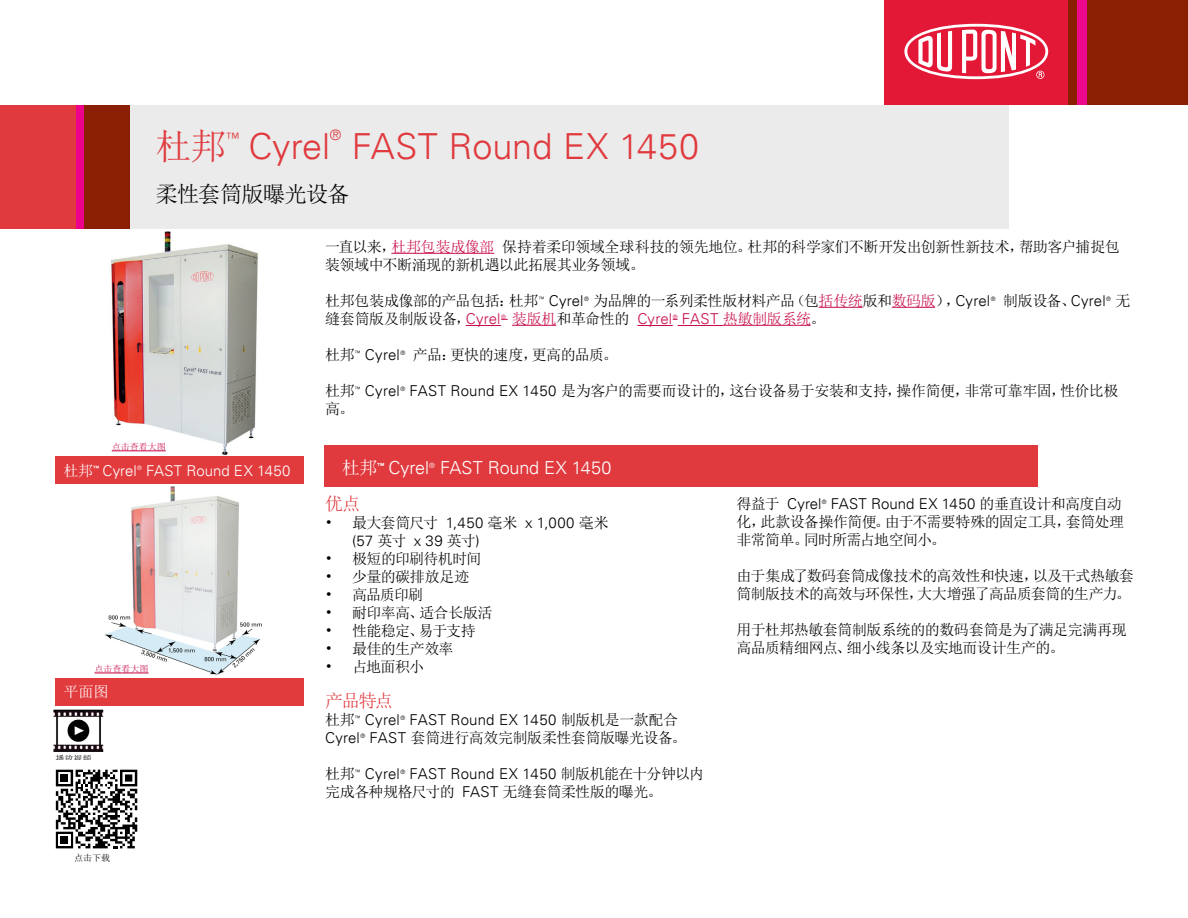
<style>
.page{position:relative;width:1188px;height:918px;background:#fff}
.page>*{position:absolute;margin:0;border:0;box-sizing:border-box;transform-origin:0 0}
.t1{font:300 36px "Univers LT";color:#e03a3e}
.t2{font:36px "Sim Sun";color:#e03a3e}
.t3{font:22.5px "Sim Sun";letter-spacing:-.05em;color:#000}
.t4{font:300 18px "Univers LT";letter-spacing:-.005em;color:#fff}
.t5{font:18px "Sim Sun";letter-spacing:-.065em;color:#e03a3e}
.t6{font:18px "Sim Sun";color:#fff}
.t7{font:15px/18px "Sim Sun";letter-spacing:-.035em;color:#000}
.t8{font:300 15px "Univers LT";letter-spacing:.01em;color:#000}
.t9{font:15px/18px "Sim Sun";letter-spacing:-.055em;color:#000}
.t10{font:300 15px "Univers LT";letter-spacing:.005em;color:#fff}
.t11{font:15px "Sim Sun";letter-spacing:-.02em;color:#c80c47}
.t12{font:15px "Sim Sun";color:#fff}
.t13{font:300 14.4px "Univers LT";color:#e03a3e}
.t14{font:9px "Sim Sun";color:#c80c47}
.t15{font:9px "Sim Sun";color:#000}
.t16{font:700 7.2px "Meta";color:#fff}
.t17{font:300 7.2px "Univers LT";color:#fff}
.t18{font:300 6px "Univers LT";color:#000}
.t19{font:300 6px "Univers LT";color:#c80c47}
.t20{font:700 6px "Meta";color:#fff}
.t21{font:300 6px "Univers LT";color:#fff}
.s1{color:#c80c47}
.s2{font-family:"Univers LT";font-weight:300}
.s3{font-family:"Univers LT";font-weight:300;color:#c80c47}
.s4{color:#000}
.s5{font-family:"Sim Sun";font-weight:400}
</style>
<div class="page">
<hr style="left:391px;top:253px;width:103px;height:1px;background:#c80c47">
<hr style="left:819px;top:307px;width:44px;height:1px;background:#c80c47">
<hr style="left:892px;top:307px;width:43px;height:1px;background:#c80c47">
<hr style="left:466px;top:325px;width:35px;height:1px;background:#c80c47">
<hr style="left:512px;top:325px;width:44px;height:1px;background:#c80c47">
<hr style="left:637px;top:325px;width:36px;height:1px;background:#c80c47">
<hr style="left:678px;top:325px;width:45px;height:1px;background:#c80c47">
<hr style="left:723px;top:325px;width:88px;height:1px;background:#c80c47">
<div style="left:324px;top:445px;width:714px;height:42px;background:#e03a3e"></div>
<div style="left:55px;top:456px;width:248px;height:27px;background:#e23b3e"></div>
<div style="left:55px;top:678px;width:248px;height:28px;background:#e23b3e"></div>
<div style="left:75px;top:105px;width:9px;height:124px;background:#ec008c"></div>
<div style="left:0;top:105px;width:76px;height:124px;background:#e03a3e"></div>
<div style="left:84px;top:105px;width:46px;height:124px;background:#8a1f03"></div>
<div style="left:131px;top:105px;width:878px;height:124px;background:#ebebec"></div>
<img style="left:106px;top:486px;width:156px;height:189px">
<hr style="left:95px;top:673px;width:54px;height:1px;background:#c80c47">
<img style="left:111px;top:231px;width:147px;height:223px">
<hr style="left:112px;top:451px;width:54px;height:1px;background:#c80c47">
<img style="left:53px;top:710px;width:51px;height:42px">
<svg style="left:56px;top:770px;width:81px;height:78px"></svg>
<div style="left:1068px;top:0;width:120px;height:104px;background:#8a1f03"></div>
<div style="left:1077px;top:0;width:10px;height:104px;background:#ec098d"></div>
<div style="left:885px;top:0;width:183px;height:104px;background:#e31837"></div>
<svg style="left:904px;top:24px;width:144px;height:55px"></svg>
<h1 class="t2" style="left:156px;top:128px;width:72px">杜邦</h1>
<p class="t13" style="left:226px;top:129px;width:15px">™</p>
<h1 class="t1" style="left:248px;top:124px;width:83px">Cyrel</h1>
<p class="t13" style="left:330px;top:126px;width:13px">®</p>
<h1 class="t1" style="left:352px;top:124px;width:349px">FAST Round EX 1450</h1>
<h2 class="t3" style="left:156px;top:183px;width:195px">柔性套筒版曝光设备</h2>
<p class="t14" style="left:112px;top:442px;width:55px">点击查看大图</p>
<p class="t12" style="left:63px;top:463px;width:31px">杜邦</p>
<p class="t20" style="left:93px;top:465px;width:8px">™</p>
<p class="t10" style="left:103px;top:461px;width:36px">Cyrel</p>
<p class="t21" style="left:137px;top:465px;width:6px">®</p>
<p class="t10" style="left:146px;top:461px;width:146px">FAST Round EX 1450</p>
<p class="t14" style="left:95px;top:664px;width:55px">点击查看大图</p>
<p class="t12" style="left:63px;top:684px;width:46px">平面图</p>
<p class="t15" style="left:56px;top:754px;width:37px">播放视频</p>
<p class="t15" style="left:74px;top:854px;width:37px">点击下载</p>
<p class="t7" style="left:325px;top:238px;width:796px">一直以来，<span class="s1">杜邦包装成像部</span> 保持着柔印领域全球科技的领先地位。杜邦的科学家们不断开发出创新性新技术，帮助客户捕捉包装领域中不断涌现的新机遇以此拓展其业务领域。</p>
<p class="t7" style="left:325px;top:292px;width:215px">杜邦包装成像部的产品包括：杜邦</p>
<p class="t18" style="left:539px;top:295px;width:7px">™</p>
<p class="t8" style="left:549px;top:292px;width:36px">Cyrel</p>
<p class="t18" style="left:584px;top:295px;width:6px">®</p>
<p class="t7" style="left:593px;top:292px;width:398px">为品牌的一系列柔性版材料产品（包<span class="s1">括传统</span>版和<span class="s1">数码版</span>），<span class="s2">Cyrel</span></p>
<p class="t18" style="left:991px;top:295px;width:6px">®</p>
<p class="t7" style="left:1003px;top:292px;width:104px">制版设备、<span class="s2">Cyrel</span></p>
<p class="t18" style="left:1106px;top:295px;width:6px">®</p>
<p class="t7" style="left:1115px;top:292px;width:16px">无</p>
<p class="t7" style="left:325px;top:310px;width:177px">缝套筒版及制版设备，<span class="s3">Cyrel</span></p>
<p class="t19" style="left:501px;top:313px;width:6px">®</p>
<p class="t7" style="left:512px;top:310px;width:162px"><span class="s1">装版机</span>和革命性的 <span class="s3">Cyrel</span></p>
<p class="t19" style="left:673px;top:313px;width:6px">®</p>
<p class="t11" style="left:682px;top:311px;width:145px"><span class="s2">FAST</span> 热敏制版系统<span class="s4">。</span></p>
<p class="t7" style="left:325px;top:346px;width:31px">杜邦</p>
<p class="t18" style="left:355px;top:349px;width:7px">™</p>
<p class="t8" style="left:365px;top:346px;width:36px">Cyrel</p>
<p class="t18" style="left:400px;top:349px;width:6px">®</p>
<p class="t7" style="left:413px;top:346px;width:206px">产品：更快的速度，更高的品质。</p>
<p class="t7" style="left:325px;top:382px;width:31px">杜邦</p>
<p class="t18" style="left:355px;top:385px;width:7px">™</p>
<p class="t8" style="left:365px;top:382px;width:36px">Cyrel</p>
<p class="t18" style="left:400px;top:385px;width:6px">®</p>
<p class="t7" style="left:410px;top:382px;width:710px"><span class="s2">FAST Round EX 1450</span> 是为客户的需要而设计的，这台设备易于安装和支持，操作简便，非常可靠牢固，性价比极</p>
<p class="t7" style="left:325px;top:400px;width:30px">高。</p>
<p class="t6" style="left:342px;top:459px;width:37px">杜邦</p>
<p class="t16" style="left:377px;top:461px;width:9px">™</p>
<p class="t4" style="left:389px;top:457px;width:42px">Cyrel</p>
<p class="t17" style="left:429px;top:461px;width:7px">®</p>
<p class="t4" style="left:440px;top:457px;width:173px">FAST Round EX 1450</p>
<p class="t5" style="left:325px;top:495px;width:37px">优点</p>
<p class="t7" style="left:325px;top:514px;width:285px">• 最大套筒尺寸 <span class="s2">1,450</span> 毫米 <span class="s2">x 1,000</span> 毫米</p>
<p class="t8" style="left:352px;top:532px;width:129px">(57 <span class="s5">英寸</span> x 39 <span class="s5">英寸</span>)</p>
<p class="t7" style="left:325px;top:550px;width:158px">• 极短的印刷待机时间</p>
<p class="t7" style="left:325px;top:568px;width:146px">• 少量的碳排放足迹</p>
<p class="t7" style="left:325px;top:586px;width:100px">• 高品质印刷</p>
<p class="t7" style="left:325px;top:604px;width:169px">• 耐印率高、适合长版活</p>
<p class="t7" style="left:325px;top:622px;width:152px">• 性能稳定、易于支持</p>
<p class="t7" style="left:325px;top:640px;width:130px">• 最佳的生产效率</p>
<p class="t7" style="left:325px;top:658px;width:101px">• 占地面积小</p>
<p class="t5" style="left:325px;top:692px;width:69px">产品特点</p>
<p class="t7" style="left:325px;top:711px;width:31px">杜邦</p>
<p class="t18" style="left:355px;top:714px;width:7px">™</p>
<p class="t8" style="left:365px;top:711px;width:36px">Cyrel</p>
<p class="t18" style="left:400px;top:714px;width:6px">®</p>
<p class="t8" style="left:410px;top:711px;width:270px">FAST Round EX 1450 <span class="s5">制版机是一款配合</span></p>
<p class="t8" style="left:325px;top:729px;width:36px">Cyrel</p>
<p class="t18" style="left:360px;top:732px;width:6px">®</p>
<p class="t7" style="left:370px;top:729px;width:318px"><span class="s2">FAST</span> 套筒进行高效完制版柔性套筒版曝光设备。</p>
<p class="t7" style="left:325px;top:765px;width:31px">杜邦</p>
<p class="t18" style="left:355px;top:768px;width:7px">™</p>
<p class="t8" style="left:365px;top:765px;width:36px">Cyrel</p>
<p class="t18" style="left:400px;top:768px;width:6px">®</p>
<p class="t8" style="left:410px;top:765px;width:296px">FAST Round EX 1450 <span class="s5">制版机能在十分钟以内</span></p>
<p class="t7" style="left:325px;top:783px;width:339px">完成各种规格尺寸的 <span class="s2">FAST</span> 无缝套筒柔性版的曝光。</p>
<p class="t8" style="left:737px;top:495px;width:86px"><span class="s5">得益于</span> Cyrel</p>
<p class="t18" style="left:822px;top:498px;width:6px">®</p>
<p class="t8" style="left:831px;top:495px;width:293px">FAST Round EX 1450 <span class="s5">的垂直设计和高度自动</span></p>
<p class="t9" style="left:737px;top:513px;width:389px">化，此款设备操作简便。由于不需要特殊的固定工具，套筒处理非常简单。同时所需占地空间小。</p>
<p class="t7" style="left:737px;top:567px;width:399px">由于集成了数码套筒成像技术的高效性和快速，以及干式热敏套筒制版技术的高效与环保性，大大增强了高品质套筒的生产力。</p>
<p class="t7" style="left:737px;top:621px;width:392px">用于杜邦热敏套筒制版系统的的数码套筒是为了满足完满再现高品质精细网点、细小线条以及实地而设计生产的。</p>
</div>
